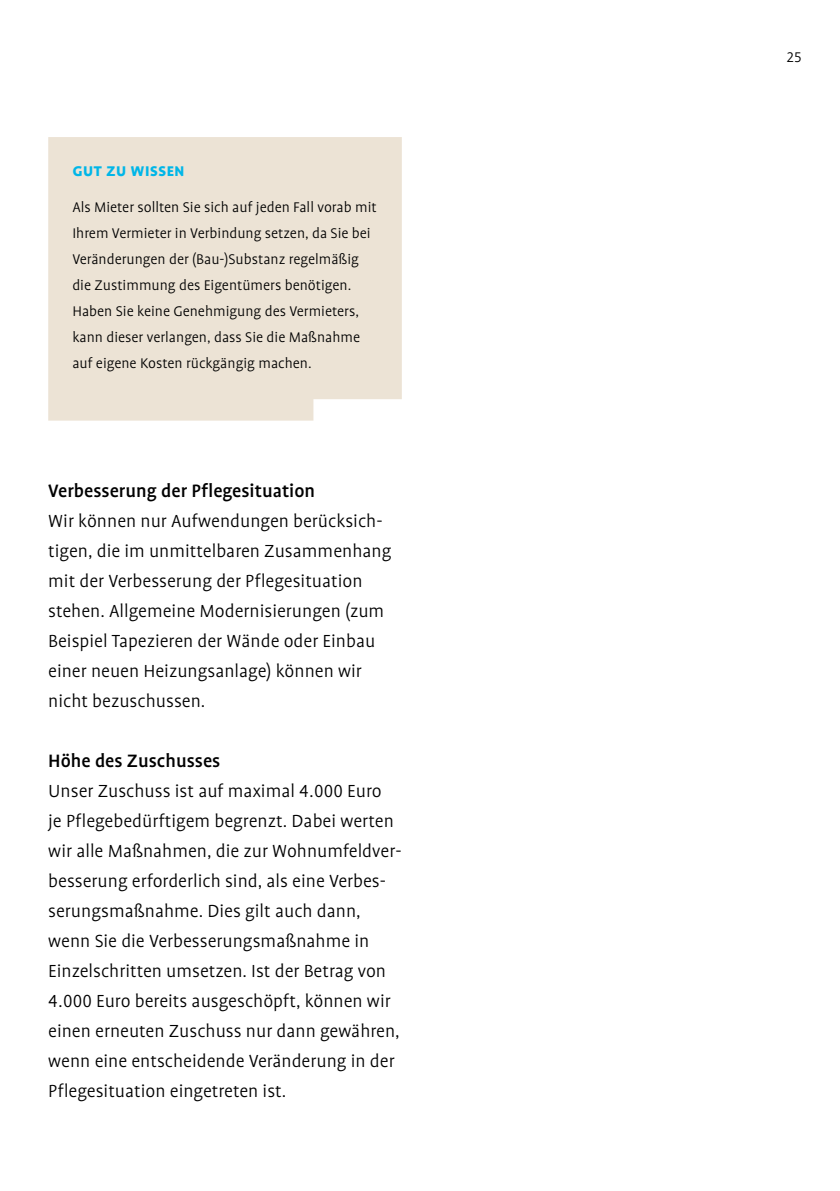
<style>
.page{position:relative;width:840px;height:1191px;background:#fff}
.page>*{position:absolute;margin:0;border:0;box-sizing:border-box;transform-origin:0 0}
.t1{font:500 20.4px "Profile";color:#000}
.t2{font:300 20px/30px "Profile";color:#000}
.t3{font:700 19px "Profile SC";color:#00b6e8}
.t4{font:300 16px/26px "Profile";color:#000}
.t5{font:300 16px "Profile NO";color:#000}
.s1{font-family:"Profile NO"}
</style>
<div class="page">
<div style="left:48px;top:137px;width:353px;height:283px;background:#ece3d5"></div>
<p class="t3" style="left:72px;top:160px;width:114px">gut zu wissen</p>
<p class="t4" style="left:72px;top:194px;width:306px">Als Mieter sollten Sie sich auf jeden Fall vorab mit Ihrem Vermieter in Verbindung setzen, da Sie bei Veränderungen der (Bau-)Substanz regelmäßig die Zustimmung des Eigentümers benötigen.<br>Haben Sie keine Genehmigung des Vermieters, kann dieser verlangen, dass Sie die Maßnahme auf eigene Kosten rückgängig machen.</p>
<p class="t1" style="left:48px;top:480px;width:268px">Verbesserung der Pflegesituation</p>
<p class="t2" style="left:48px;top:506px;width:344px">Wir können nur Aufwendungen berücksich&shy;tigen, die im unmittelbaren Zusammenhang mit der Verbesserung der Pflegesituation stehen. Allgemeine Modernisierungen (zum Beispiel Tapezieren der Wände oder Einbau einer neuen Heizungsanlage) können wir nicht bezuschussen.</p>
<p class="t1" style="left:48px;top:750px;width:174px">Höhe des Zuschusses</p>
<p class="t2" style="left:48px;top:776px;width:354px">Unser Zuschuss ist auf maximal <span class="s1">4.000</span> Euro<br>je Pflegebedürftigem begrenzt. Dabei werten wir alle Maßnahmen, die zur Wohnumfeldver&shy;besserung erforderlich sind, als eine Verbes&shy;serungsmaßnahme. Dies gilt auch dann, wenn Sie die Verbesserungsmaßnahme in Einzelschritten umsetzen. Ist der Betrag von <span class="s1">4.000</span> Euro bereits ausgeschöpft, können wir einen erneuten Zuschuss nur dann gewähren, wenn eine entscheidende Veränderung in der Pflegesituation eingetreten ist.</p>
<p class="t5" style="left:786px;top:50px;width:17px">25</p>
</div>
